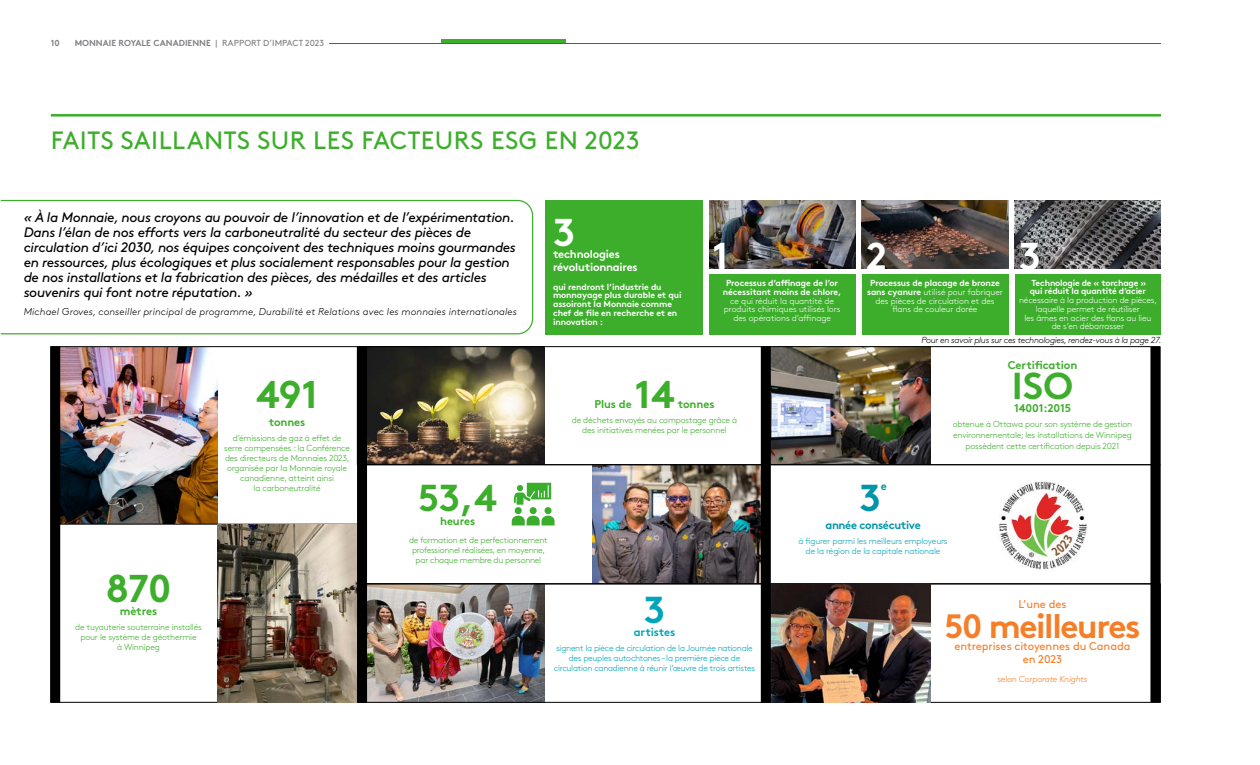
<style>
.page{position:relative;width:1260px;height:765px;background:#fff}
.page>*{position:absolute;margin:0;border:0;box-sizing:border-box;transform-origin:0 0}
.t1{font:700 38.75px "Brown Pro";letter-spacing:-.02em;color:#3dae2b}
.t2{font:700 38.75px "Brown Pro";color:#fff}
.t3{font:700 37.5px "Brown Pro";color:#3dae2b}
.t4{font:700 37.5px "Brown Pro";color:#00a5b8}
.t5{font:700 37.5px "Brown Pro";color:#0095a9}
.t6{font:700 33.75px "Brown Pro";letter-spacing:-.04em;color:#f57e29}
.t7{font:25px "Brown Pro";letter-spacing:.02em;color:#3dae2b}
.t8{font:italic 13.75px/15px "Brown Pro";letter-spacing:-.025em;color:#000}
.t9{font:700 11.25px "Brown Pro";letter-spacing:-.01em;color:#3dae2b}
.t10{font:11.25px/12.5px "Brown Pro";letter-spacing:-.01em;color:#f57e29;text-align:center}
.t11{font:700 11.25px/12.5px "Brown Pro";letter-spacing:-.02em;color:#fff}
.t12{font:700 11.25px "Brown Pro";letter-spacing:-.03em;color:#0095a9}
.t13{font:700 11.25px "Brown Pro";letter-spacing:-.01em;color:#00a5b8}
.t14{font:italic 300 10px "Brown Pro";letter-spacing:.01em;color:#000}
.t15{font:300 8.75px/10px "Brown Pro";letter-spacing:-.02em;color:#3dae2b;text-align:center}
.t16{font:300 8.75px/8.8px "Brown Pro";letter-spacing:-.01em;color:#fff;text-align:center}
.t17{font:700 8.75px/8.8px "Brown Pro";letter-spacing:-.01em;color:#fff}
.t18{font:300 8.75px/10px "Brown Pro";letter-spacing:-.03em;color:#00a5b8;text-align:center}
.t19{font:italic 300 8.75px "Brown Pro";letter-spacing:-.03em;color:#000}
.t20{font:700 8.75px "Brown Pro";color:#808285}
.t21{font:italic 300 8.75px "Brown Pro";letter-spacing:-.02em;color:#f57e29}
.s1{font-weight:400}
.s2{font-weight:700}
.s3{font-style:normal}
</style>
<div class="page">
<hr style="left:329px;top:43px;width:832px;height:1px;background:#58595b">
<img style="left:367px;top:348px;width:178px;height:115px">
<div style="left:545px;top:200px;width:157px;height:134px;background:#3dae2b"></div>
<img style="left:771px;top:348px;width:160px;height:115px">
<img style="left:593px;top:466px;width:168px;height:116px">
<img style="left:60px;top:348px;width:157px;height:176px">
<img style="left:367px;top:586px;width:178px;height:115px">
<div style="left:357px;top:346px;width:408px;height:119px;border:1px solid #000"></div>
<div style="left:50px;top:346px;width:10px;height:357px;background:#000"></div>
<div style="left:359px;top:464px;width:407px;height:120px;border:1px solid #000"></div>
<div style="left:358px;top:584px;width:408px;height:119px;border:1px solid #000"></div>
<hr style="left:58px;top:524px;width:302px;height:1px;background:#000">
<img style="left:217px;top:525px;width:140px;height:178px">
<img style="left:999px;top:481px;width:88px;height:89px">
<div style="left:765px;top:464px;width:395px;height:120px;border:1px solid #000"></div>
<div style="left:765px;top:584px;width:396px;height:119px;border:1px solid #000"></div>
<div style="left:357px;top:346px;width:10px;height:357px;background:#000"></div>
<div style="left:1150px;top:347px;width:10px;height:355px;background:#000"></div>
<img style="left:709px;top:201px;width:146px;height:68px">
<img style="left:862px;top:201px;width:146px;height:68px">
<svg style="left:1015px;top:201px;width:146px;height:68px;background:#5c5b5d"></svg>
<div style="left:862px;top:274px;width:146px;height:60px;background:#3dae2b"></div>
<div style="left:1015px;top:274px;width:146px;height:60px;background:#3dae2b"></div>
<div style="left:709px;top:274px;width:146px;height:60px;background:#3dae2b"></div>
<svg style="left:0;top:199px;width:534px;height:136px"></svg>
<svg style="left:512px;top:515px;width:43px;height:11px"></svg>
<div style="left:515px;top:507px;width:7px;height:7px;background:#3aad2c;border-radius:50%"></div>
<div style="left:545px;top:507px;width:7px;height:7px;background:#3aad2c;border-radius:50%"></div>
<div style="left:530px;top:507px;width:7px;height:7px;background:#3aad2c;border-radius:50%"></div>
<svg style="left:514px;top:483px;width:37px;height:22px"></svg>
<img style="left:771px;top:584px;width:160px;height:119px">
<div style="left:761px;top:346px;width:10px;height:357px;background:#000"></div>
<div style="left:765px;top:346px;width:395px;height:119px;border:1px solid #000"></div>
<hr style="left:51px;top:114px;width:1110px;height:3px;background:#3dae2b">
<hr style="left:442px;top:39px;width:124px;height:4px;background:#3dae2b">
<p class="t20" style="left:51px;top:36px;width:10px">10</p>
<p class="t20" style="left:75px;top:36px;width:251px">MONNAIE ROYALE CANADIENNE <span class="s1">| RAPPORT D’IMPACT 2023</span></p>
<h3 class="t7" style="left:51px;top:121px;width:590px">FAITS SAILLANTS SUR LES FACTEURS ESG EN 2023</h3>
<p class="t8" style="left:24px;top:209px;width:494px">« À la Monnaie, nous croyons au pouvoir de l’innovation et de l’expérimentation.<br>Dans l’élan de nos efforts vers la carboneutralité du secteur des pièces de circulation d’ici 2030, nos équipes conçoivent des techniques moins gourmandes en ressources, plus écologiques et plus socialement responsables pour la gestion de nos installations et la fabrication des pièces, des médailles et des articles souvenirs qui font notre réputation. »</p>
<p class="t14" style="left:24px;top:304px;width:495px">Michael Groves, conseiller principal de programme, Durabilité et Relations avec les monnaies internationales</p>
<h1 class="t2" style="left:553px;top:201px;width:24px">3</h1>
<p class="t11" style="left:553px;top:247px;width:86px">technologies révolutionnaires</p>
<p class="t17" style="left:553px;top:281px;width:130px">qui rendront l’industrie du monnayage plus durable et qui assoiront la Monnaie comme chef de file en recherche et en innovation :</p>
<p class="t17" style="left:723px;top:278px;width:120px;text-align:center">Processus d’affinage de l’or nécessitant moins de chlore,</p>
<h1 class="t2" style="left:712px;top:225px;width:18px">1</h1>
<h1 class="t2" style="left:866px;top:225px;width:23px">2</h1>
<h1 class="t2" style="left:1019px;top:225px;width:24px">3</h1>
<p class="t16" style="left:867px;top:278px;width:137px"><span class="s2">Processus de placage de bronze sans cyanure</span> utilisé pour fabriquer des pièces de circulation et des flans de couleur dorée</p>
<p class="t17" style="left:1030px;top:277px;width:118px">Technologie de « torchage » qui réduit la quantité d’acier</p>
<p class="t16" style="left:1019px;top:295px;width:140px">nécessaire à la production de pièces, laquelle permet de réutiliser<br>les âmes en acier des flans au lieu de s’en débarrasser</p>
<p class="t16" style="left:724px;top:296px;width:118px">ce qui réduit la quantité de produits chimiques utilisés lors des opérations d’affinage</p>
<p class="t19" style="left:922px;top:333px;width:241px">Pour en savoir plus sur ces technologies, rendez-vous à la page 27.</p>
<h1 class="t1" style="left:256px;top:363px;width:64px">491</h1>
<p class="t9" style="left:269px;top:413px;width:38px">tonnes</p>
<p class="t15" style="left:224px;top:432px;width:127px">d’émissions de gaz à effet de serre compensées : la Conférence des directeurs de Monnaies 2023, organisée par la Monnaie royale canadienne, atteint ainsi<br>la carboneutralité</p>
<h1 class="t1" style="left:106px;top:557px;width:67px">870</h1>
<p class="t9" style="left:120px;top:602px;width:39px">mètres</p>
<p class="t15" style="left:75px;top:621px;width:128px">de tuyauterie souterraine installés pour le système de géothermie<br>à Winnipeg</p>
<h2 class="t3" style="left:418px;top:467px;width:81px">53,4</h2>
<p class="t9" style="left:440px;top:512px;width:36px">heures</p>
<p class="t15" style="left:409px;top:534px;width:140px">de formation et de perfectionnement professionnel réalisées, en moyenne, par chaque membre du personnel</p>
<h1 class="t1" style="left:635px;top:363px;width:42px">14</h1>
<p class="t9" style="left:595px;top:395px;width:39px">Plus de</p>
<p class="t9" style="left:678px;top:395px;width:38px">tonnes</p>
<p class="t15" style="left:572px;top:414px;width:167px">de déchets envoyés au compostage grâce à des initiatives menées par le personnel</p>
<h2 class="t4" style="left:644px;top:580px;width:23px">3</h2>
<p class="t13" style="left:634px;top:623px;width:43px">artistes</p>
<p class="t18" style="left:554px;top:642px;width:203px">signent la pièce de circulation de la Journée nationale des peuples autochtones – la première pièce de circulation canadienne à réunir l’œuvre de trois artistes</p>
<p class="t9" style="left:1008px;top:356px;width:71px">Certification</p>
<h2 class="t3" style="left:1012px;top:356px;width:63px">ISO</h2>
<p class="t9" style="left:1014px;top:399px;width:59px">14001:2015</p>
<p class="t15" style="left:953px;top:417px;width:181px;line-height:11.2px">obtenue à Ottawa pour son système de gestion environnementale; les installations de Winnipeg possèdent cette certification depuis 2021</p>
<h2 class="t5" style="left:859px;top:468px;width:23px">3</h2>
<p class="t12" style="left:881px;top:477px;width:8px">e</p>
<p class="t12" style="left:825px;top:516px;width:97px">année consécutive</p>
<p class="t18" style="left:799px;top:536px;width:151px">à figurer parmi les meilleurs employeurs de la région de la capitale nationale</p>
<p class="t10" style="left:1019px;top:597px;width:49px">L’une des</p>
<h3 class="t6" style="left:944px;top:599px;width:198px">50 meilleures</h3>
<p class="t10" style="left:955px;top:639px;width:178px">entreprises citoyennes du Canada en 2023</p>
<p class="t21" style="left:997px;top:673px;width:92px"><span class="s3">selon</span> Corporate Knights</p>
</div>
